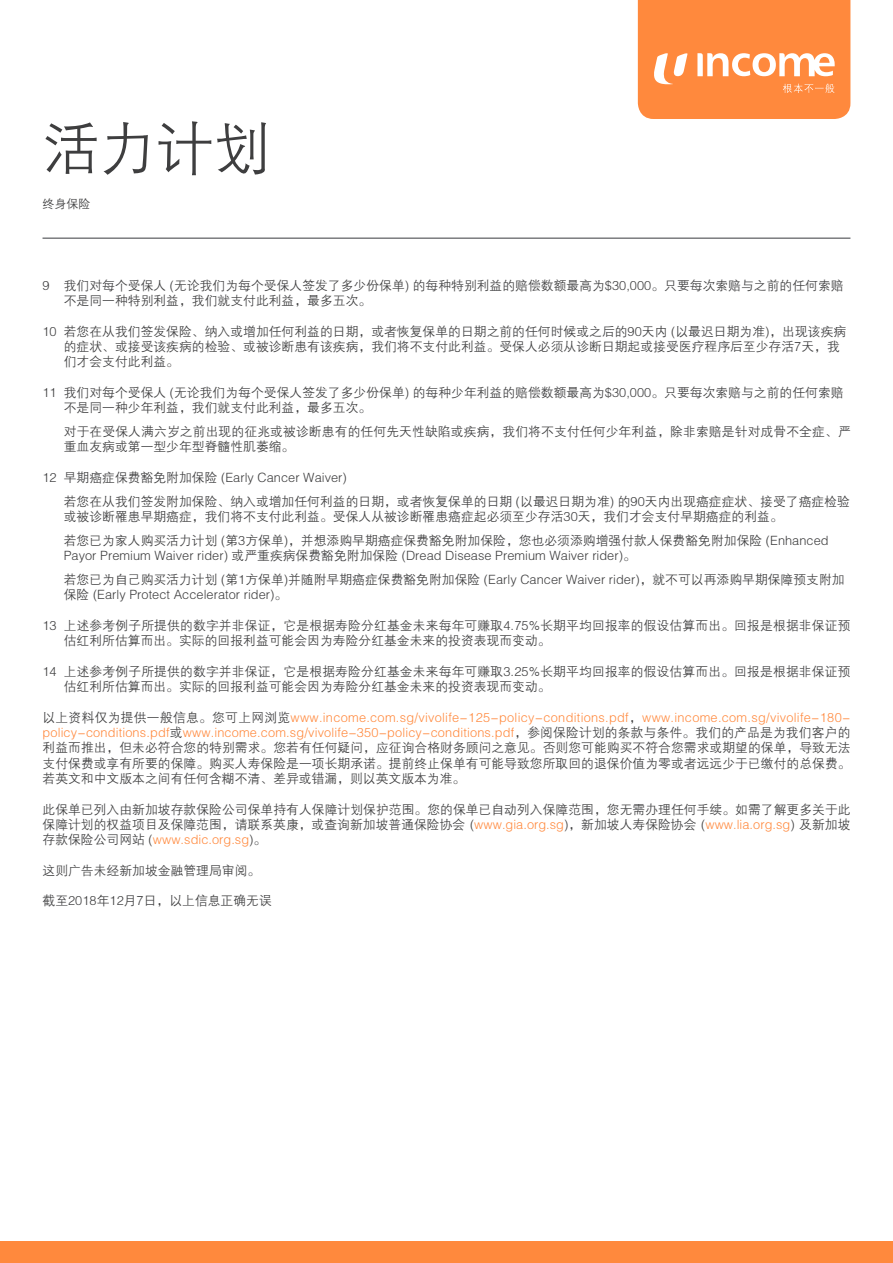
<style>
.page{position:relative;width:893px;height:1263px;background:#fff}
.page>*{position:absolute;margin:0;border:0;box-sizing:border-box;transform-origin:0 0}
.t1{font:57px "FZZDXJW GB1 0";color:#3e3e3f}
.t2{font:12.75px/15.3px "FZZDXJW GB1 0";letter-spacing:.005em;color:#3e3e3f}
.t3{font:12px "FZZDXJW GB1 0";color:#3e3e3f}
.s1{color:#ff893d}
</style>
<div class="page">
<div style="left:0;top:1242px;width:893px;height:21px;background:#ff893d"></div>
<hr style="left:43px;top:238px;width:807px;height:1px;background:#383b3f">
<svg style="left:638px;top:0;width:212px;height:119px;background:#ff934e"></svg>
<h1 class="t1" style="left:43px;top:118px;width:230px">活力计划</h1>
<p class="t3" style="left:43px;top:198px;width:49px">终身保险</p>
<p class="t2" style="left:64px;top:278px;width:781px;text-indent:-21px">9 我们对每个受保人 (无论我们为每个受保人签发了多少份保单) 的每种特别利益的赔偿数额最高为$30,000。只要每次索赔与之前的任何索赔不是同一种特别利益，我们就支付此利益，最多五次。</p>
<p class="t2" style="left:64px;top:324px;width:784px;text-indent:-21px">10 若您在从我们签发保险、纳入或增加任何利益的日期，或者恢复保单的日期之前的任何时候或之后的90天内 (以最迟日期为准)，出现该疾病的症状、或接受该疾病的检验、或被诊断患有该疾病，我们将不支付此利益。受保人必须从诊断日期起或接受医疗程序后至少存活7天，我们才会支付此利益。</p>
<p class="t2" style="left:64px;top:385px;width:781px;text-indent:-21px">11 我们对每个受保人 (无论我们为每个受保人签发了多少份保单) 的每种少年利益的赔偿数额最高为$30,000。只要每次索赔与之前的任何索赔不是同一种少年利益，我们就支付此利益，最多五次。</p>
<p class="t2" style="left:64px;top:424px;width:788px">对于在受保人满六岁之前出现的征兆或被诊断患有的任何先天性缺陷或疾病，我们将不支付任何少年利益，除非索赔是针对成骨不全症、严重血友病或第一型少年型脊髓性肌萎缩。</p>
<p class="t2" style="left:64px;top:466px;width:788px;line-height:23.9px;text-indent:-21px">12 早期癌症保费豁免附加保险 (Early Cancer Waiver)<br>若您在从我们签发附加保险、纳入或增加任何利益的日期，或者恢复保单的日期 (以最迟日期为准) 的90天内出现癌症症状、接受了癌症检验</p>
<p class="t2" style="left:64px;top:505px;width:766px;line-height:23.9px">或被诊断罹患早期癌症，我们将不支付此利益。受保人从被诊断罹患癌症起必须至少存活30天，我们才会支付早期癌症的利益。<br>若您已为家人购买活力计划 (第3方保单)，并想添购早期癌症保费豁免附加保险，您也必须添购增强付款人保费豁免附加保险 (Enhanced</p>
<p class="t2" style="left:64px;top:544px;width:782px;line-height:23.9px">Payor Premium Waiver rider) 或严重疾病保费豁免附加保险 (Dread Disease Premium Waiver rider)。<br>若您已为自己购买活力计划 (第1方保单)并随附早期癌症保费豁免附加保险 (Early Cancer Waiver rider)，就不可以再添购早期保障预支附加</p>
<p class="t2" style="left:64px;top:588px;width:225px">保险 (Early Protect Accelerator rider)。</p>
<p class="t2" style="left:64px;top:618px;width:788px;text-indent:-21px">13 上述参考例子所提供的数字并非保证，它是根据寿险分红基金未来每年可赚取4.75%长期平均回报率的假设估算而出。回报是根据非保证预估红利所估算而出。实际的回报利益可能会因为寿险分红基金未来的投资表现而变动。</p>
<p class="t2" style="left:64px;top:664px;width:788px;text-indent:-21px">14 上述参考例子所提供的数字并非保证，它是根据寿险分红基金未来每年可赚取3.25%长期平均回报率的假设估算而出。回报是根据非保证预估红利所估算而出。实际的回报利益可能会因为寿险分红基金未来的投资表现而变动。</p>
<p class="t2" style="left:43px;top:710px;width:809px;text-align:justify">以上资料仅为提供一般信息。您可上网浏览<span class="s1">www.income.com.sg/vivolife-125-policy-conditions.pdf</span>，<span class="s1">www.income.com.sg/vivolife-180- policy-conditions.pdf</span>或<span class="s1">www.income.com.sg/vivolife-350-policy-conditions.pdf</span>，参阅保险计划的条款与条件。我们的产品是为我们客户的利益而推出，但未必符合您的特别需求。您若有任何疑问，应征询合格财务顾问之意见。否则您可能购买不符合您需求或期望的保单，导致无法支付保费或享有所要的保障。购买人寿保险是一项长期承诺。提前终止保单有可能导致您所取回的退保价值为零或者远远少于已缴付的总保费。若英文和中文版本之间有任何含糊不清、差异或错漏，则以英文版本为准。</p>
<p class="t2" style="left:43px;top:802px;width:809px;text-align:justify">此保单已列入由新加坡存款保险公司保单持有人保障计划保护范围。您的保单已自动列入保障范围，您无需办理任何手续。如需了解更多关于此保障计划的权益项目及保障范围，请联系英康，或查询新加坡普通保险协会 (<span class="s1">www.gia.org.sg</span>)，新加坡人寿保险协会 (<span class="s1">www.lia.org.sg</span>) 及新加坡存款保险公司网站 (<span class="s1">www.sdic.org.sg</span>)。</p>
<p class="t2" style="left:43px;top:863px;width:219px">这则广告未经新加坡金融管理局审阅。</p>
<p class="t2" style="left:43px;top:894px;width:231px">截至2018年12月7日，以上信息正确无误</p>
</div>
